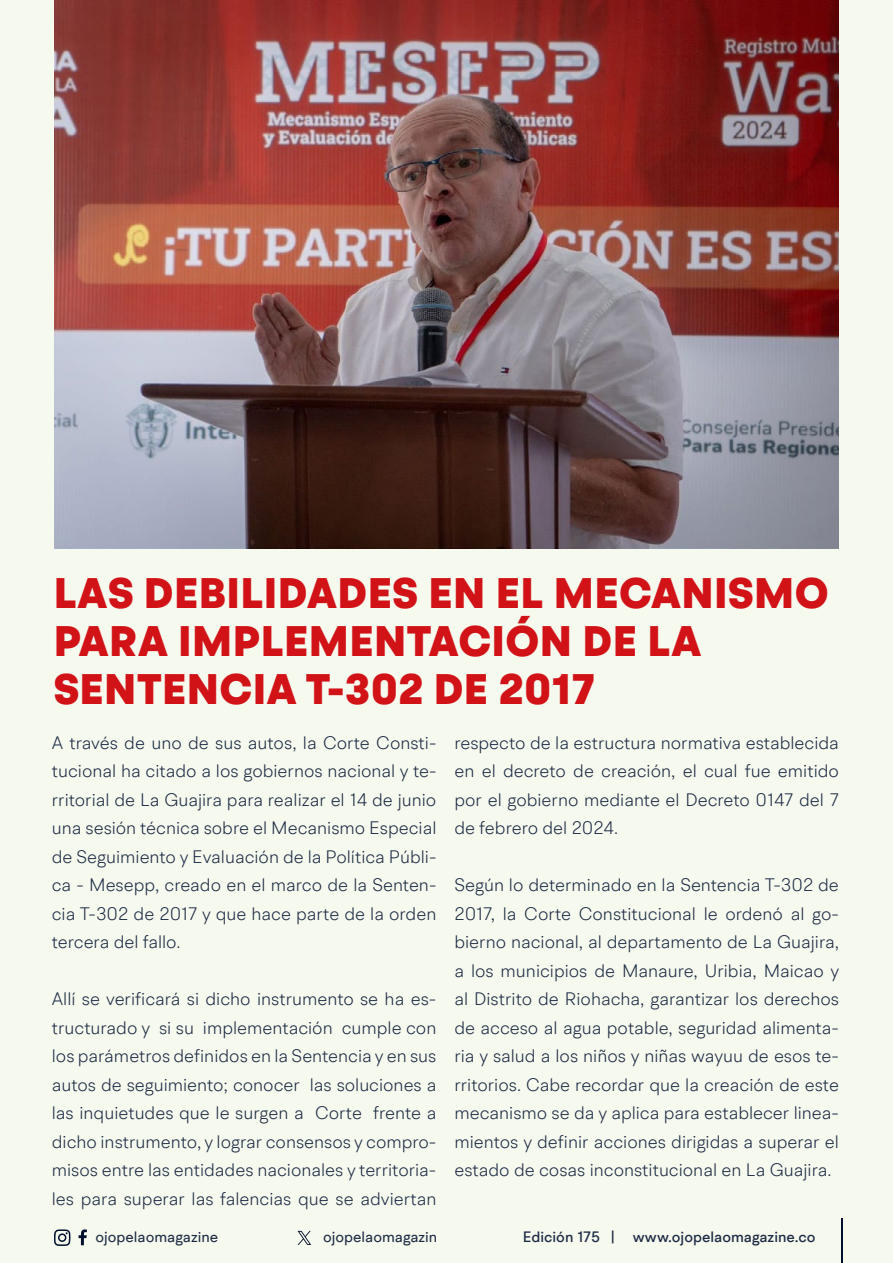
<style>
.page{position:relative;width:893px;height:1263px;background:#f6f9ee}
.page>*{position:absolute;margin:0;border:0;box-sizing:border-box;transform-origin:0 0}
.t1{font:900 43.5px/48px "BR Hendrix";letter-spacing:.01em;color:#d11217}
.t2{font:300 18px/28.5px "BR Hendrix";color:#1b2943;text-align:justify}
.t3{font:500 15px "BR Hendrix";color:#1b2943}
.t4{font:15px "BR Hendrix";color:#1b2943}
</style>
<div class="page">
<svg style="left:79px;top:1229px;width:8px;height:16px"></svg>
<svg style="left:54px;top:1229px;width:17px;height:17px"></svg>
<hr style="left:841px;top:1219px;width:1px;height:44px;background:#000f2b">
<svg style="left:298px;top:1231px;width:13px;height:14px"></svg>
<img style="left:54px;top:0;width:785px;height:548px">
<h1 class="t1" style="left:54px;top:570px;width:776px">LAS DEBILIDADES EN EL MECANISMO<br>PARA IMPLEMENTACIÓN DE LA<br>SENTENCIA T-302 DE 2017</h1>
<p class="t2" style="left:52px;top:728px;width:386px">A través de uno de sus autos, la Corte Consti&shy;tucional ha citado a los gobiernos nacional y te&shy;rritorial de La Guajira para realizar el 14 de junio una sesión técnica sobre el Mecanismo Especial de Seguimiento y Evaluación de la Política Públi&shy;ca - Mesepp, creado en el marco de la Senten&shy;cia T-302 de 2017 y que hace parte de la orden tercera del fallo.</p>
<p class="t2" style="left:52px;top:984px;width:386px">Allí se verificará si dicho instrumento se ha es&shy;tructurado y si su implementación cumple con los parámetros definidos en la Sentencia y en sus autos de seguimiento; conocer las soluciones a las inquietudes que le surgen a Corte frente a dicho instrumento, y lograr consensos y compro&shy;misos entre las entidades nacionales y territoria&shy;les para superar las falencias que se adviertan</p>
<p class="t2" style="left:454px;top:728px;width:386px">respecto de la estructura normativa establecida en el decreto de creación, el cual fue emitido por el gobierno mediante el Decreto 0147 del 7 de febrero del 2024.</p>
<p class="t2" style="left:454px;top:870px;width:386px">Según lo determinado en la Sentencia T-302 de 2017, la Corte Constitucional le ordenó al go&shy;bierno nacional, al departamento de La Guajira, a los municipios de Manaure, Uribia, Maicao y al Distrito de Riohacha, garantizar los derechos de acceso al agua potable, seguridad alimenta&shy;ria y salud a los niños y niñas wayuu de esos te&shy;rritorios. Cabe recordar que la creación de este mecanismo se da y aplica para establecer linea&shy;mientos y definir acciones dirigidas a superar el estado de cosas inconstitucional en La Guajira.</p>
<p class="t4" style="left:96px;top:1227px;width:124px">ojopelaomagazine</p>
<p class="t4" style="left:323px;top:1227px;width:116px">ojopelaomagazin</p>
<p class="t3" style="left:523px;top:1227px;width:294px">Edición 175 | www.ojopelaomagazine.co</p>
</div>
